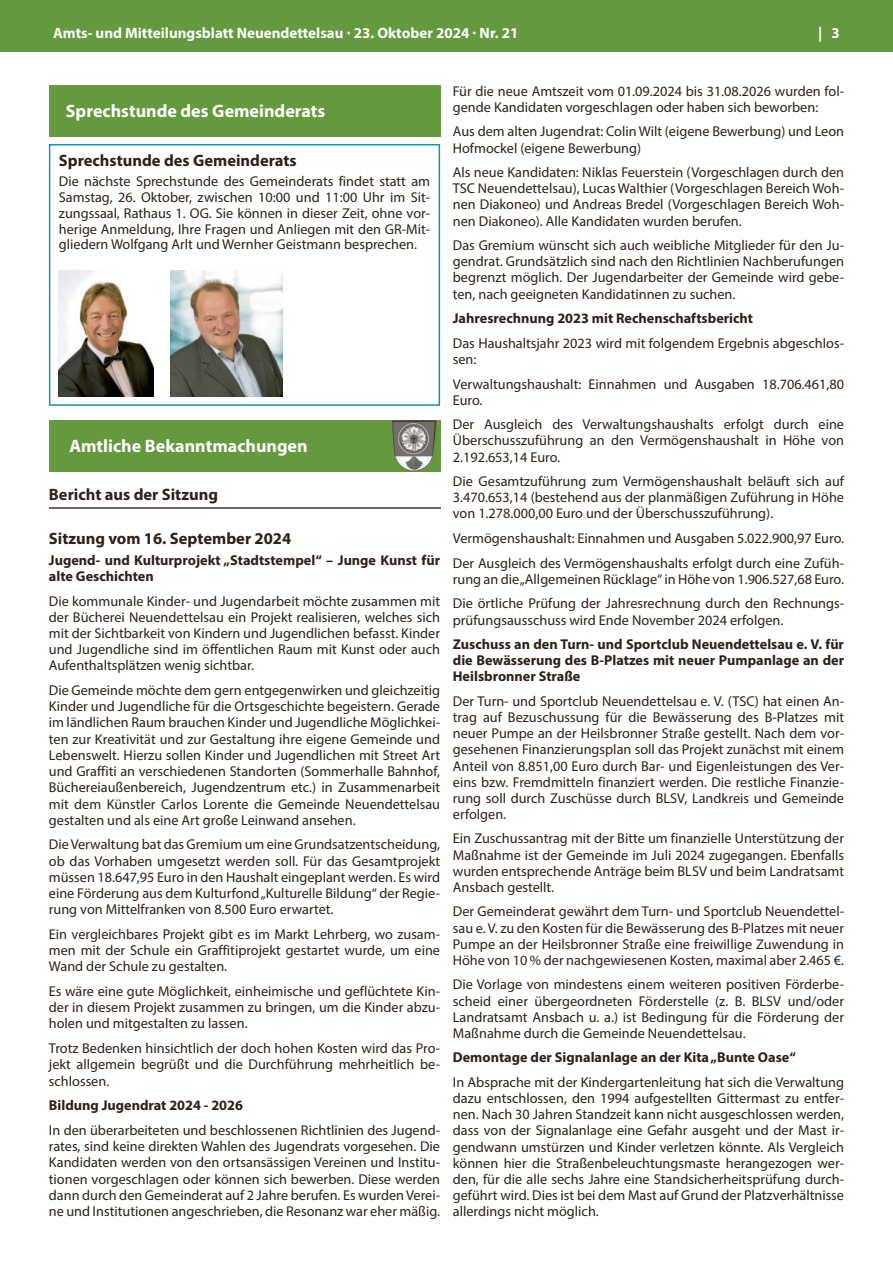
<style>
.page{position:relative;width:893px;height:1263px;background:#fff}
.page>*{position:absolute;margin:0;border:0;box-sizing:border-box;transform-origin:0 0}
.t1{font:700 18px "Myriad Pro";color:#fff}
.t2{font:700 16.5px "Myriad Pro";color:#2f2116}
.t3{font:700 15px "Myriad Pro";color:#fff}
.t4{font:14.25px/16px "Myriad Pro";color:#2f2116;text-align:justify}
.t5{font:700 14.25px/16px "Myriad Pro";color:#2f2116;text-align:justify}
</style>
<div class="page">
<div style="left:0;top:0;width:893px;height:51px;background:#65993e"></div>
<div style="left:49px;top:85px;width:391px;height:51px;background:#65993e"></div>
<hr style="left:49px;top:507px;width:391px;height:2px;background:#6c6864">
<div style="left:49px;top:421px;width:391px;height:51px;background:#65993e"></div>
<img style="left:392px;top:420px;width:44px;height:51px">
<svg style="left:49px;top:144px;width:391px;height:262px"></svg>
<img style="left:59px;top:270px;width:94px;height:126px">
<img style="left:170px;top:270px;width:112px;height:126px">
<p class="t3" style="left:53px;top:25px;width:467px">Amts- und Mitteilungsblatt Neuendettelsau · 23. Oktober 2024 · Nr. 21</p>
<p class="t3" style="left:818px;top:25px;width:23px">| 3</p>
<p class="t1" style="left:66px;top:101px;width:261px">Sprechstunde des Gemeinderats</p>
<p class="t2" style="left:59px;top:152px;width:239px">Sprechstunde des Gemeinderats</p>
<p class="t4" style="left:59px;top:174px;width:373px">Die nächste Sprechstunde des Gemeinderats findet statt am Samstag, 26. Oktober, zwischen 10:00 und 11:00 Uhr im Sit&shy;zungssaal, Rathaus 1. OG. Sie können in dieser Zeit, ohne vor&shy;herige Anmeldung, Ihre Fragen und Anliegen mit den GR-Mit&shy;gliedern Wolfgang Arlt und Wernher Geistmann besprechen.</p>
<p class="t1" style="left:70px;top:440px;width:240px">Amtliche Bekanntmachungen</p>
<p class="t2" style="left:49px;top:486px;width:171px">Bericht aus der Sitzung</p>
<p class="t2" style="left:49px;top:530px;width:244px">Sitzung vom 16. September 2024</p>
<p class="t5" style="left:49px;top:552px;width:393px">Jugend- und Kulturprojekt „Stadtstempel“ – Junge Kunst für alte Geschichten</p>
<p class="t4" style="left:49px;top:592px;width:393px">Die kommunale Kinder- und Jugendarbeit möchte zusammen mit der Bücherei Neuendettelsau ein Projekt realisieren, welches sich mit der Sichtbarkeit von Kindern und Jugendlichen befasst. Kinder und Jugendliche sind im öffentlichen Raum mit Kunst oder auch Aufenthaltsplätzen wenig sichtbar.</p>
<p class="t4" style="left:49px;top:682px;width:393px">Die Gemeinde möchte dem gern entgegenwirken und gleichzeitig Kinder und Jugendliche für die Ortsgeschichte begeistern. Gerade im ländlichen Raum brauchen Kinder und Jugendliche Möglichkei&shy;ten zur Kreativität und zur Gestaltung ihre eigene Gemeinde und Lebenswelt. Hierzu sollen Kinder und Jugendlichen mit Street Art und Graffiti an verschiedenen Standorten (Sommerhalle Bahnhof, Büchereiaußenbereich, Jugendzentrum etc.) in Zusammenarbeit mit dem Künstler Carlos Lorente die Gemeinde Neuendettelsau gestalten und als eine Art große Leinwand ansehen.</p>
<p class="t4" style="left:49px;top:836px;width:393px">Die Verwaltung bat das Gremium um eine Grundsatzentscheidung, ob das Vorhaben umgesetzt werden soll. Für das Gesamtprojekt müssen 18.647,95 Euro in den Haushalt eingeplant werden. Es wird eine Förderung aus dem Kulturfond „Kulturelle Bildung“ der Regie&shy;rung von Mittelfranken von 8.500 Euro erwartet.</p>
<p class="t4" style="left:49px;top:926px;width:393px">Ein vergleichbares Projekt gibt es im Markt Lehrberg, wo zusam&shy;men mit der Schule ein Graffitiprojekt gestartet wurde, um eine Wand der Schule zu gestalten.</p>
<p class="t4" style="left:49px;top:983px;width:393px">Es wäre eine gute Möglichkeit, einheimische und geflüchtete Kin&shy;der in diesem Projekt zusammen zu bringen, um die Kinder abzu&shy;holen und mitgestalten zu lassen.</p>
<p class="t4" style="left:49px;top:1040px;width:393px">Trotz Bedenken hinsichtlich der doch hohen Kosten wird das Pro&shy;jekt allgemein begrüßt und die Durchführung mehrheitlich be&shy;schlossen.</p>
<p class="t5" style="left:49px;top:1098px;width:196px">Bildung Jugendrat 2024 - 2026</p>
<p class="t4" style="left:49px;top:1122px;width:393px">In den überarbeiteten und beschlossenen Richtlinien des Jugend&shy;rates, sind keine direkten Wahlen des Jugendrats vorgesehen. Die Kandidaten werden von den ortsansässigen Vereinen und Institu&shy;tionen vorgeschlagen oder können sich bewerben. Diese werden dann durch den Gemeinderat auf 2 Jahre berufen. Es wurden Verei&shy;ne und Institutionen angeschrieben, die Resonanz war eher mäßig.</p>
<p class="t4" style="left:453px;top:83px;width:393px">Für die neue Amtszeit vom 01.09.2024 bis 31.08.2026 wurden fol&shy;gende Kandidaten vorgeschlagen oder haben sich beworben:</p>
<p class="t4" style="left:453px;top:123px;width:393px">Aus dem alten Jugendrat: Colin Wilt (eigene Bewerbung) und Leon<br>Hofmockel (eigene Bewerbung)</p>
<p class="t4" style="left:453px;top:164px;width:393px">Als neue Kandidaten: Niklas Feuerstein (Vorgeschlagen durch den TSC Neuendettelsau), Lucas Walthier (Vorgeschlagen Bereich Woh&shy;nen Diakoneo) und Andreas Bredel (Vorgeschlagen Bereich Woh&shy;nen Diakoneo). Alle Kandidaten wurden berufen.</p>
<p class="t4" style="left:453px;top:237px;width:393px">Das Gremium wünscht sich auch weibliche Mitglieder für den Ju&shy;gendrat. Grundsätzlich sind nach den Richtlinien Nachberufungen begrenzt möglich. Der Jugendarbeiter der Gemeinde wird gebe&shy;ten, nach geeigneten Kandidatinnen zu suchen.</p>
<p class="t5" style="left:453px;top:311px;width:302px">Jahresrechnung 2023 mit Rechenschaftsbericht</p>
<p class="t4" style="left:453px;top:335px;width:393px">Das Haushaltsjahr 2023 wird mit folgendem Ergebnis abgeschlos&shy;sen:</p>
<p class="t4" style="left:453px;top:375px;width:393px">Verwaltungshaushalt: Einnahmen und Ausgaben 18.706.461,80<br>Euro.</p>
<p class="t4" style="left:453px;top:416px;width:393px">Der Ausgleich des Verwaltungshaushalts erfolgt durch eine Überschusszuführung an den Vermögenshaushalt in Höhe von 2.192.653,14 Euro.</p>
<p class="t4" style="left:453px;top:473px;width:393px">Die Gesamtzuführung zum Vermögenshaushalt beläuft sich auf 3.470.653,14 (bestehend aus der planmäßigen Zuführung in Höhe von 1.278.000,00 Euro und der Überschusszuführung).</p>
<p class="t4" style="left:453px;top:526px;width:393px;line-height:24.6px">Vermögenshaushalt: Einnahmen und Ausgaben 5.022.900,97 Euro.<br>Der Ausgleich des Vermögenshaushalts erfolgt durch eine Zufüh-</p>
<p class="t4" style="left:453px;top:566px;width:393px;line-height:24.6px">rung an die „Allgemeinen Rücklage“ in Höhe von 1.906.527,68 Euro.<br>Die örtliche Prüfung der Jahresrechnung durch den Rechnungs-</p>
<p class="t4" style="left:453px;top:611px;width:332px">prüfungsausschuss wird Ende November 2024 erfolgen.</p>
<p class="t5" style="left:453px;top:637px;width:393px">Zuschuss an den Turn- und Sportclub Neuendettelsau e. V. für die Bewässerung des B-Platzes mit neuer Pumpanlage an der Heilsbronner Straße</p>
<p class="t4" style="left:453px;top:693px;width:393px">Der Turn- und Sportclub Neuendettelsau e. V. (TSC) hat einen An&shy;trag auf Bezuschussung für die Bewässerung des B-Platzes mit neuer Pumpe an der Heilsbronner Straße gestellt. Nach dem vor&shy;gesehenen Finanzierungsplan soll das Projekt zunächst mit einem Anteil von 8.851,00 Euro durch Bar- und Eigenleistungen des Ver&shy;eins bzw. Fremdmitteln finanziert werden. Die restliche Finanzie&shy;rung soll durch Zuschüsse durch BLSV, Landkreis und Gemeinde erfolgen.</p>
<p class="t4" style="left:453px;top:830px;width:393px">Ein Zuschussantrag mit der Bitte um finanzielle Unterstützung der Maßnahme ist der Gemeinde im Juli 2024 zugegangen. Ebenfalls wurden entsprechende Anträge beim BLSV und beim Landratsamt Ansbach gestellt.</p>
<p class="t4" style="left:453px;top:903px;width:393px">Der Gemeinderat gewährt dem Turn- und Sportclub Neuendettel&shy;sau e. V. zu den Kosten für die Bewässerung des B-Platzes mit neuer Pumpe an der Heilsbronner Straße eine freiwillige Zuwendung in Höhe von 10 % der nachgewiesenen Kosten, maximal aber 2.465 €.</p>
<p class="t4" style="left:453px;top:976px;width:393px">Die Vorlage von mindestens einem weiteren positiven Förderbe&shy;scheid einer übergeordneten Förderstelle (z. B. BLSV und/oder Landratsamt Ansbach u. a.) ist Bedingung für die Förderung der Maßnahme durch die Gemeinde Neuendettelsau.</p>
<p class="t5" style="left:453px;top:1050px;width:344px">Demontage der Signalanlage an der Kita „Bunte Oase“</p>
<p class="t4" style="left:453px;top:1074px;width:393px">In Absprache mit der Kindergartenleitung hat sich die Verwaltung dazu entschlossen, den 1994 aufgestellten Gittermast zu entfer&shy;nen. Nach 30 Jahren Standzeit kann nicht ausgeschlossen werden, dass von der Signalanlage eine Gefahr ausgeht und der Mast ir&shy;gendwann umstürzen und Kinder verletzen könnte. Als Vergleich können hier die Straßenbeleuchtungsmaste herangezogen wer&shy;den, für die alle sechs Jahre eine Standsicherheitsprüfung durch&shy;geführt wird. Dies ist bei dem Mast auf Grund der Platzverhältnisse allerdings nicht möglich.</p>
</div>
